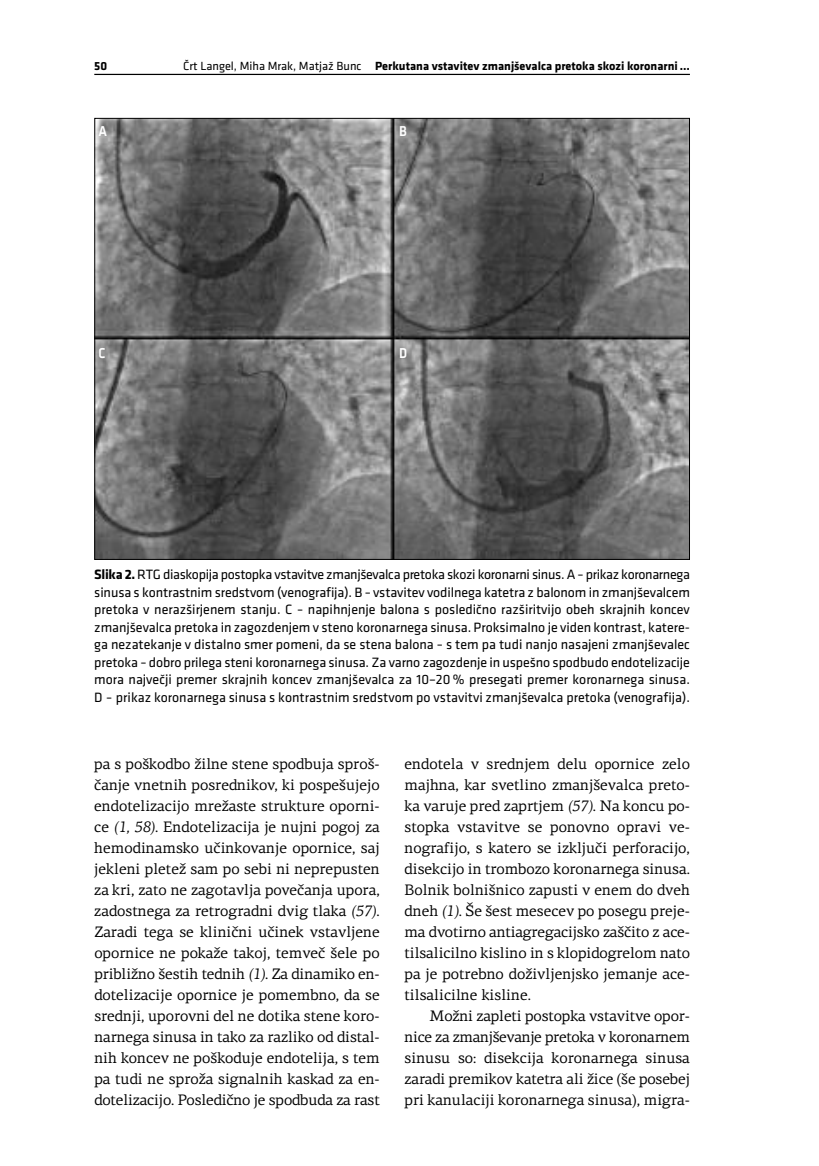
<style>
.page{position:relative;width:819px;height:1166px;background:#fff}
.page>*{position:absolute;margin:0;border:0;box-sizing:border-box;transform-origin:0 0}
.t1{font:15.22px/21px "PF Centro Serif Pro";color:#000;text-align:justify}
.t2{font:500 14.88px "Klavika";color:#fff;scale:.9 1}
.t3{font:14px/17.5px "Klavika";color:#000;text-align:justify}
.t4{font:700 12.25px "Klavika";color:#000}
.s1{font-weight:400}
.s2{font-weight:700}
.s3{font-style:italic}
</style>
<div class="page">
<hr style="left:94px;top:74px;width:596px;height:1px;background:#000">
<img style="left:96px;top:120px;width:592px;height:438px">
<p class="t4" style="left:94px;top:62px;width:14px">50</p>
<p class="t4" style="left:183px;top:62px;width:508px"><span class="s1">Črt Langel, Miha Mrak, Matjaž Bunc</span> Perkutana vstavitev zmanjševalca pretoka skozi koronarni …</p>
<p class="t2" style="left:98px;top:126px;width:11px">A</p>
<p class="t2" style="left:399px;top:126px;width:10px">B</p>
<p class="t2" style="left:98px;top:348px;width:9px">C</p>
<p class="t2" style="left:399px;top:348px;width:10px">D</p>
<p class="t3" style="left:94px;top:567px;width:597px"><span class="s2">Slika 2.</span> RTG diaskopija postopka vstavitve zmanjševalca pretoka skozi koronarni sinus. A − prikaz koronarnega sinusa s kontrastnim sredstvom (venografija). B − vstavitev vodilnega katetra z balonom in zmanjševalcem pretoka v nerazširjenem stanju. C − napihnjenje balona s posledično razširitvijo obeh skrajnih koncev zmanjševalca pretoka in zagozdenjem v steno koronarnega sinusa. Proksimalno je viden kontrast, katere&shy;ga nezatekanje v distalno smer pomeni, da se stena balona − s tem pa tudi nanjo nasajeni zmanjševalec pretoka − dobro prilega steni koronarnega sinusa. Za varno zagozdenje in uspešno spodbudo endotelizacije mora največji premer skrajnih koncev zmanjševalca za 10–20 % presegati premer koronarnega sinusa.<br>D − prikaz koronarnega sinusa s kontrastnim sredstvom po vstavitvi zmanjševalca pretoka (venografija).</p>
<p class="t1" style="left:94px;top:755px;width:287px">pa s poškodbo žilne stene spodbuja sproš&shy;čanje vnetnih posrednikov, ki pospešujejo endotelizacijo mrežaste strukture oporni&shy;ce <span class="s3">(1, 58)</span>. Endotelizacija je nujni pogoj za hemodinamsko učinkovanje opornice, saj jekleni pletež sam po sebi ni neprepusten za kri, zato ne zagotavlja povečanja upora, zadostnega za retrogradni dvig tlaka <span class="s3">(57)</span>.<br>Zaradi tega se klinični učinek vstavljene opornice ne pokaže takoj, temveč šele po približno šestih tednih <span class="s3">(1)</span>. Za dinamiko en&shy;dotelizacije opornice je pomembno, da se srednji, uporovni del ne dotika stene koro&shy;narnega sinusa in tako za razliko od distal&shy;nih koncev ne poškoduje endotelija, s tem pa tudi ne sproža signalnih kaskad za en&shy;dotelizacijo. Posledično je spodbuda za rast</p>
<p class="t1" style="left:404px;top:755px;width:287px">endotela v srednjem delu opornice zelo majhna, kar svetlino zmanjševalca preto&shy;ka varuje pred zaprtjem <span class="s3">(57)</span>. Na koncu po&shy;stopka vstavitve se ponovno opravi ve&shy;nografijo, s katero se izključi perforacijo, disekcijo in trombozo koronarnega sinusa.<br>Bolnik bolnišnico zapusti v enem do dveh dneh <span class="s3">(1)</span>. Še šest mesecev po posegu preje&shy;ma dvotirno antiagregacijsko zaščito z ace&shy;tilsalicilno kislino in s klopidogrelom nato pa je potrebno doživljenjsko jemanje ace&shy;tilsalicilne kisline.</p>
<p class="t1" style="left:404px;top:1007px;width:287px;text-indent:25px">Možni zapleti postopka vstavitve opor&shy;nice za zmanjševanje pretoka v koronarnem sinusu so: disekcija koronarnega sinusa zaradi premikov katetra ali žice (še posebej pri kanulaciji koronarnega sinusa), migra-</p>
</div>
